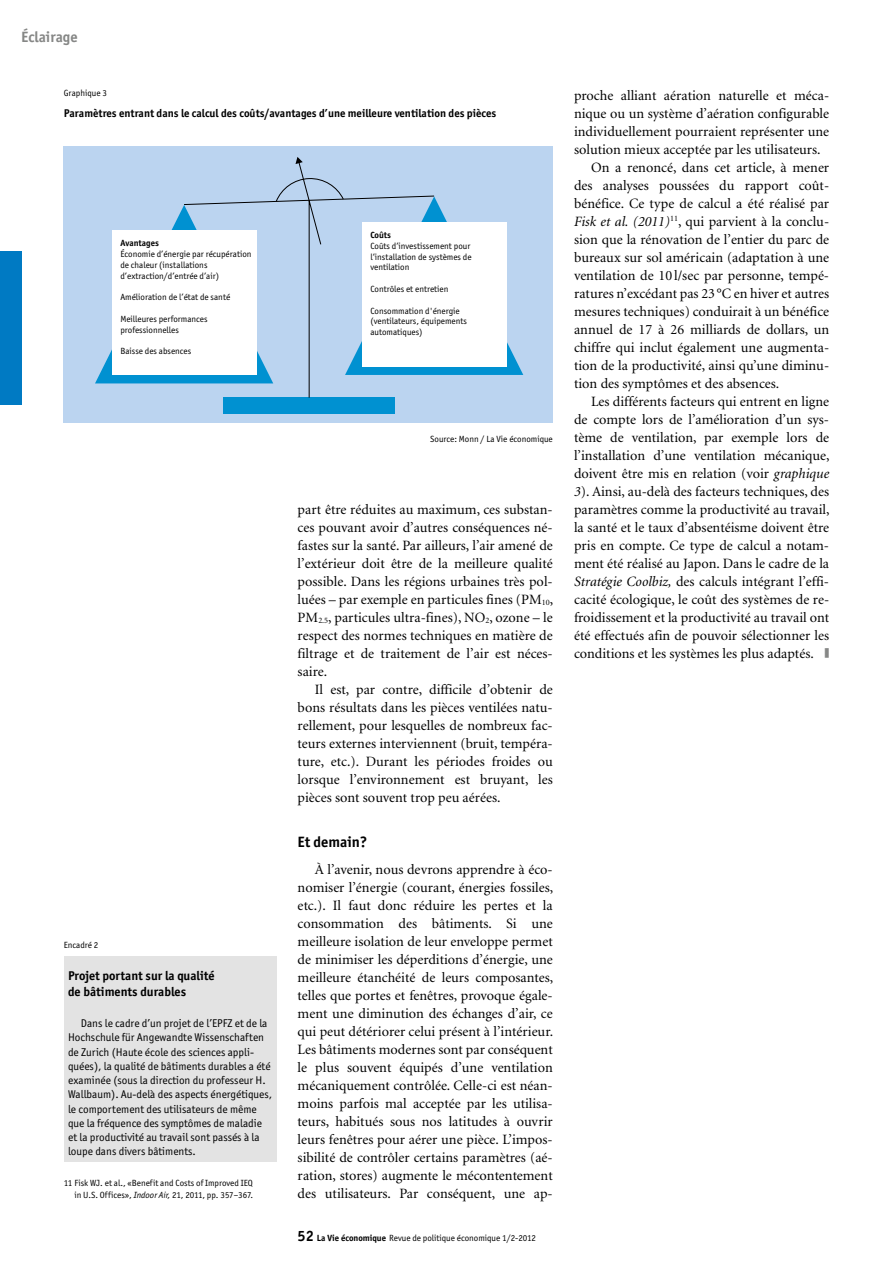
<style>
.page{position:relative;width:893px;height:1263px;background:#fff}
.page>*{position:absolute;margin:0;border:0;box-sizing:border-box;transform-origin:0 0}
.t1{font:700 15px "Officina San ITC";color:#868786}
.t2{font:700 15px "Officina San ITC";color:#000}
.t3{font:14.25px/18px "Minion";color:#000;text-align:justify}
.t4{font:700 12.75px/16.5px "Officina San ITC";color:#000}
.t5{font:11.25px/14.2px "Officina San ITC";color:#000}
.t6{font:700 11.25px "Officina San ITC";color:#000}
.t7{font:9px/10.8px "Officina San ITC";color:#000}
.t8{font:700 9px "Officina San ITC";color:#000}
.s1{font-style:italic}
.s2{font-weight:700;font-size:15px}
.s3{font-weight:700}
.s4{font-family:"Universal Newswith Comm Pi";font-size:12px;color:#868786}
</style>
<div class="page">
<div style="left:0;top:252px;width:21px;height:153px;background:#007ac3"></div>
<div style="left:64px;top:956px;width:212px;height:205px;background:#e3e3e3"></div>
<div style="left:64px;top:146px;width:489px;height:277px;background:#bbd4f0"></div>
<div style="left:223px;top:398px;width:172px;height:16px;background:#0091d1"></div>
<svg style="left:95px;top:157px;width:428px;height:241px"></svg>
<p class="t1" style="left:21px;top:27px;width:58px">Éclairage</p>
<p class="t7" style="left:64px;top:87px;width:45px">Graphique 3</p>
<p class="t6" style="left:64px;top:106px;width:434px">Paramètres entrant dans le calcul des coûts/avantages d’une meilleure ventilation des pièces</p>
<p class="t8" style="left:120px;top:238px;width:40px">Avantages</p>
<p class="t7" style="left:120px;top:249px;width:133px">Économie d’énergie par récupération de chaleur (installations d’extraction/d’entrée d’air)</p>
<p class="t7" style="left:120px;top:292px;width:111px">Amélioration de l’état de santé</p>
<p class="t7" style="left:120px;top:314px;width:89px">Meilleures performances professionnelles</p>
<p class="t7" style="left:120px;top:346px;width:72px">Baisse des absences</p>
<p class="t8" style="left:370px;top:229px;width:22px">Coûts</p>
<p class="t7" style="left:370px;top:240px;width:103px">Coûts d’investissement pour l’installation de systèmes de ventilation</p>
<p class="t7" style="left:370px;top:283px;width:80px">Contrôles et entretien</p>
<p class="t7" style="left:370px;top:305px;width:98px">Consommation d'énergie (ventilateurs, équipements automatiques)</p>
<p class="t7" style="left:64px;top:940px;width:36px">Encadré 2</p>
<p class="t4" style="left:68px;top:967px;width:148px">Projet portant sur la qualité de bâtiments durables</p>
<p class="t5" style="left:68px;top:1016px;width:206px;text-indent:13px">Dans le cadre d’un projet de l’EPFZ et de la Hochschule für Angewandte Wissenschaften de Zurich (Haute école des sciences appli&shy;quées), la qualité de bâtiments durables a été examinée (sous la direction du professeur H.<br>Wallbaum). Au-delà des aspects énergétiques, le comportement des utilisateurs de même que la fréquence des symptômes de maladie et la productivité au travail sont passés à la loupe dans divers bâtiments.</p>
<p class="t7" style="left:64px;top:1176px;width:191px;line-height:12px;text-align:right">11 Fisk WJ. et al., «Benefit and Costs of Improved IEQ in U.S. Offices», <span class="s1">Indoor Air,</span> 21, 2011, pp. 357–367.</p>
<p class="t7" style="left:430px;top:433px;width:124px">Source: Monn / La Vie économique</p>
<p class="t3" style="left:298px;top:500px;width:257px">part être réduites au maximum, ces substan&shy;ces pouvant avoir d’autres conséquences né&shy;fastes sur la santé. Par ailleurs, l’air amené de l’extérieur doit être de la meilleure qualité possible. Dans les régions urbaines très pol&shy;luées – par exemple en particules fines (PM<sub>10</sub>, PM<sub>2.5</sub>, particules ultra-fines), NO<sub>2</sub>, ozone – le respect des normes techniques en matière de filtrage et de traitement de l’air est néces&shy;saire.</p>
<p class="t3" style="left:298px;top:680px;width:257px;text-indent:17px">Il est, par contre, difficile d’obtenir de bons résultats dans les pièces ventilées natu&shy;rellement, pour lesquelles de nombreux fac&shy;teurs externes interviennent (bruit, tempéra&shy;ture, etc.). Durant les périodes froides ou lorsque l’environnement est bruyant, les pièces sont souvent trop peu aérées.</p>
<p class="t2" style="left:298px;top:832px;width:71px">Et demain?</p>
<p class="t3" style="left:298px;top:860px;width:257px;text-indent:17px">À l’avenir, nous devrons apprendre à éco&shy;nomiser l’énergie (courant, énergies fossiles, etc.). Il faut donc réduire les pertes et la consommation des bâtiments. Si une meilleure isolation de leur enveloppe permet de minimiser les déperditions d’énergie, une meilleure étanchéité de leurs composantes, telles que portes et fenêtres, provoque égale&shy;ment une diminution des échanges d’air, ce qui peut détériorer celui présent à l’intérieur.<br>Les bâtiments modernes sont par conséquent le plus souvent équipés d’une ventilation mécaniquement contrôlée. Celle-ci est néan&shy;moins parfois mal acceptée par les utilisa&shy;teurs, habitués sous nos latitudes à ouvrir leurs fenêtres pour aérer une pièce. L’impos&shy;sibilité de contrôler certains paramètres (aé&shy;ration, stores) augmente le mécontentement des utilisateurs. Par conséquent, une ap-</p>
<p class="t7" style="left:298px;top:1232px;width:240px"><span class="s2">52</span> <span class="s3">La Vie économique</span> Revue de politique économique 1/2-2012</p>
<p class="t3" style="left:574px;top:86px;width:257px">proche alliant aération naturelle et méca-</p>
<p class="t3" style="left:574px;top:104px;width:257px">nique ou un système d’aération configurable</p>
<p class="t3" style="left:574px;top:122px;width:257px">individuellement pourraient représenter une</p>
<p class="t3" style="left:574px;top:140px;width:248px">solution mieux acceptée par les utilisateurs.</p>
<p class="t3" style="left:591px;top:158px;width:240px">On a renoncé, dans cet article, à mener</p>
<p class="t3" style="left:574px;top:176px;width:257px">des analyses poussées du rapport coût-</p>
<p class="t3" style="left:574px;top:194px;width:257px">bénéfice. Ce type de calcul a été réalisé par</p>
<p class="t3" style="left:574px;top:212px;width:257px"><span class="s1">Fisk et al. (2011)</span><sup>11</sup>, qui parvient à la conclu-</p>
<p class="t3" style="left:574px;top:230px;width:257px">sion que la rénovation de l’entier du parc de</p>
<p class="t3" style="left:574px;top:248px;width:257px">bureaux sur sol américain (adaptation à une</p>
<p class="t3" style="left:574px;top:266px;width:257px">ventilation de 10 l/sec par personne, tempé-</p>
<p class="t3" style="left:574px;top:284px;width:257px">ratures n’excédant pas 23 °C en hiver et autres</p>
<p class="t3" style="left:574px;top:302px;width:257px">mesures techniques) conduirait à un bénéfice</p>
<p class="t3" style="left:574px;top:320px;width:257px">annuel de 17 à 26 milliards de dollars, un</p>
<p class="t3" style="left:574px;top:338px;width:257px">chiffre qui inclut également une augmenta-</p>
<p class="t3" style="left:574px;top:356px;width:257px">tion de la productivité, ainsi qu’une diminu-</p>
<p class="t3" style="left:574px;top:374px;width:207px">tion des symptômes et des absences.</p>
<p class="t3" style="left:591px;top:392px;width:240px">Les différents facteurs qui entrent en ligne</p>
<p class="t3" style="left:574px;top:410px;width:257px">de compte lors de l’amélioration d’un sys-</p>
<p class="t3" style="left:574px;top:428px;width:257px">tème de ventilation, par exemple lors de</p>
<p class="t3" style="left:574px;top:446px;width:257px">l’installation d’une ventilation mécanique,</p>
<p class="t3" style="left:574px;top:464px;width:257px">doivent être mis en relation (voir <span class="s1">graphique</span></p>
<p class="t3" style="left:574px;top:482px;width:257px"><span class="s1">3</span>). Ainsi, au-delà des facteurs techniques, des</p>
<p class="t3" style="left:574px;top:500px;width:257px">paramètres comme la productivité au travail,</p>
<p class="t3" style="left:574px;top:518px;width:257px">la santé et le taux d’absentéisme doivent être</p>
<p class="t3" style="left:574px;top:536px;width:257px">pris en compte. Ce type de calcul a notam-</p>
<p class="t3" style="left:574px;top:554px;width:257px">ment été réalisé au Japon. Dans le cadre de la</p>
<p class="t3" style="left:574px;top:572px;width:257px"><span class="s1">Stratégie Coolbiz,</span> des calculs intégrant l’effi-</p>
<p class="t3" style="left:574px;top:590px;width:257px">cacité écologique, le coût des systèmes de re-</p>
<p class="t3" style="left:574px;top:608px;width:257px">froidissement et la productivité au travail ont</p>
<p class="t3" style="left:574px;top:626px;width:257px">été effectués afin de pouvoir sélectionner les</p>
<p class="t3" style="left:574px;top:644px;width:257px">conditions et les systèmes les plus adaptés. <span class="s4">m</span></p>
</div>
